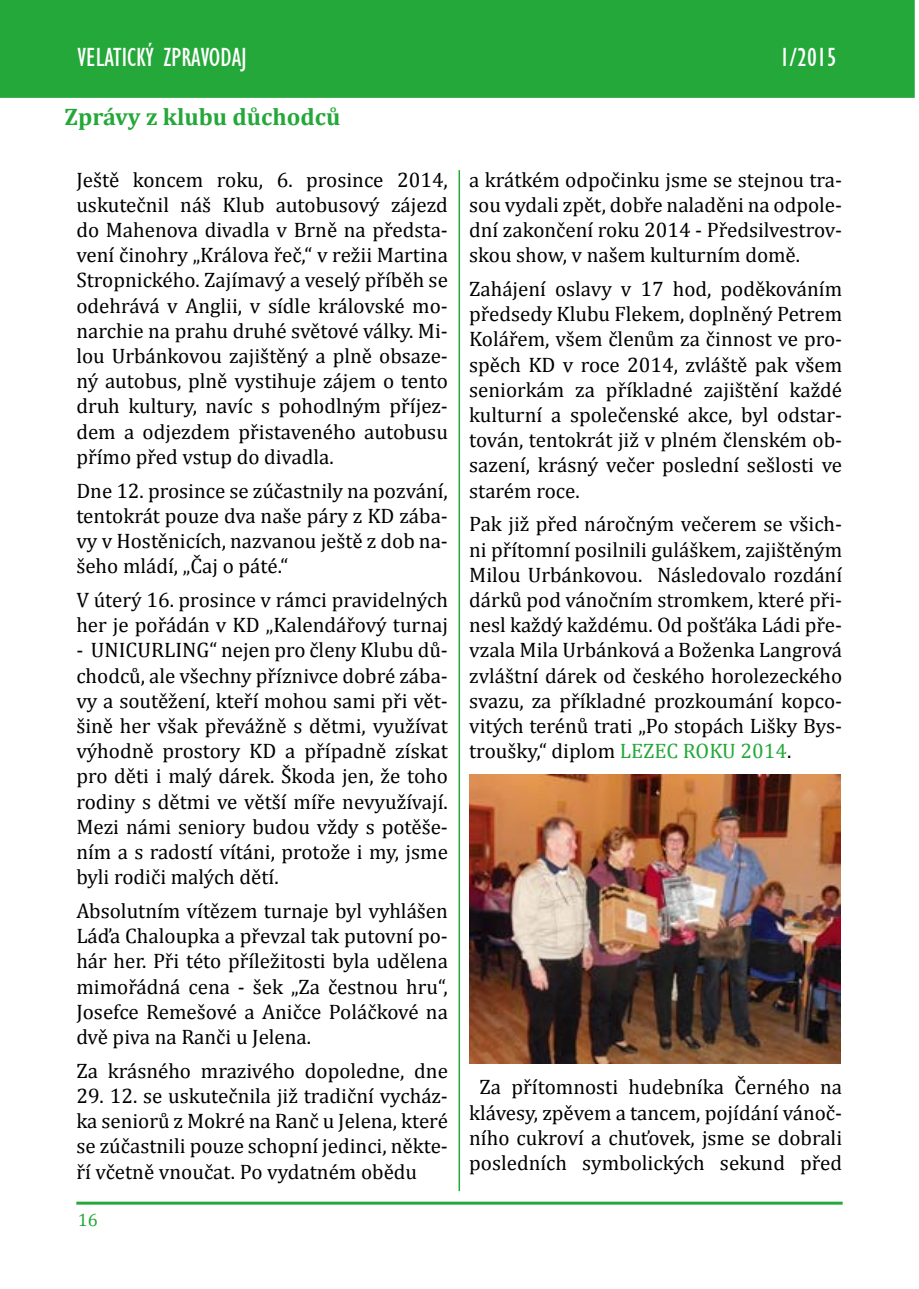
<style>
.page{position:relative;width:919px;height:1289px;background:#fff}
.page>*{position:absolute;margin:0;border:0;box-sizing:border-box;transform-origin:0 0}
.t1{font:27px "Gill Condensed S Si Condensed";color:#fff}
.t2{font:700 24px "Cambria";color:#23a839}
.t3{font:21px/25.2px "Cambria";color:#000;text-align:justify}
.t4{font:18px "Cambria";color:#23a839}
.s1{color:#23a839}
</style>
<div class="page">
<div style="left:76px;top:1201px;width:766px;height:3px;background:#23a839;border:2px solid #23a839"></div>
<div style="left:0;top:0;width:914px;height:98px;background:#23a839;border:2px solid #23a839"></div>
<img style="left:469px;top:774px;width:371px;height:289px">
<hr style="left:458px;top:170px;width:2px;height:1021px;background:#23a839">
<p class="t1" style="left:77px;top:43px;width:171px">VELATICKÝ ZPRAVODAJ</p>
<p class="t1" style="left:779px;top:43px;width:58px">1/2015</p>
<p class="t2" style="left:64px;top:100px;width:277px">Zprávy z klubu důchodců</p>
<p class="t3" style="left:76px;top:167px;width:373px">Ještě koncem roku, 6. prosince 2014, uskutečnil náš Klub autobusový zájezd do Mahenova divadla v Brně na předsta&shy;vení činohry „Králova řeč,“ v režii Martina Stropnického. Zajímavý a veselý příběh se odehrává v Anglii, v sídle královské mo&shy;narchie na prahu druhé světové války. Mi&shy;lou Urbánkovou zajištěný a plně obsaze&shy;ný autobus, plně vystihuje zájem o tento druh kultury, navíc s pohodlným příjez&shy;dem a odjezdem přistaveného autobusu přímo před vstup do divadla.</p>
<p class="t3" style="left:76px;top:477px;width:373px">Dne 12. prosince se zúčastnily na pozvání, tentokrát pouze dva naše páry z KD zába&shy;vy v Hostěnicích, nazvanou ještě z dob na&shy;šeho mládí, „Čaj o páté.“</p>
<p class="t3" style="left:76px;top:587px;width:373px">V úterý 16. prosince v rámci pravidelných her je pořádán v KD „Kalendářový turnaj</p>
<p class="t3" style="left:76px;top:637px;width:373px">- UNICURLING“ nejen pro členy Klubu dů&shy;chodců, ale všechny příznivce dobré zába&shy;vy a soutěžení, kteří mohou sami při vět&shy;šině her však převážně s dětmi, využívat výhodně prostory KD a případně získat pro děti i malý dárek. Škoda jen, že toho rodiny s dětmi ve větší míře nevyužívají.<br>Mezi námi seniory budou vždy s potěše&shy;ním a s radostí vítáni, protože i my, jsme byli rodiči malých dětí.</p>
<p class="t3" style="left:76px;top:898px;width:373px">Absolutním vítězem turnaje byl vyhlášen Láďa Chaloupka a převzal tak putovní po&shy;hár her. Při této příležitosti byla udělena mimořádná cena - šek „Za čestnou hru“, Josefce Remešové a Aničce Poláčkové na dvě piva na Ranči u Jelena.</p>
<p class="t3" style="left:76px;top:1057px;width:373px">Za krásného mrazivého dopoledne, dne</p>
<p class="t3" style="left:76px;top:1083px;width:373px">29. 12. se uskutečnila již tradiční vycház&shy;ka seniorů z Mokré na Ranč u Jelena, které se zúčastnili pouze schopní jedinci, někte&shy;ří včetně vnoučat. Po vydatném obědu</p>
<p class="t4" style="left:78px;top:1209px;width:21px">16</p>
<p class="t3" style="left:469px;top:167px;width:374px">a krátkém odpočinku jsme se stejnou tra&shy;sou vydali zpět, dobře naladěni na odpole&shy;dní zakončení roku 2014 - Předsilvestrov&shy;skou show, v našem kulturním domě.</p>
<p class="t3" style="left:469px;top:276px;width:374px">Zahájení oslavy v 17 hod, poděkováním předsedy Klubu Flekem, doplněný Petrem Kolářem, všem členům za činnost ve pro&shy;spěch KD v roce 2014, zvláště pak všem seniorkám za příkladné zajištění každé kulturní a společenské akce, byl odstar&shy;tován, tentokrát již v plném členském ob&shy;sazení, krásný večer poslední sešlosti ve starém roce.</p>
<p class="t3" style="left:469px;top:511px;width:374px">Pak již před náročným večerem se všich&shy;ni přítomní posilnili guláškem, zajištěným Milou Urbánkovou. Následovalo rozdání dárků pod vánočním stromkem, které při&shy;nesl každý každému. Od pošťáka Ládi pře&shy;vzala Mila Urbánková a Boženka Langrová zvláštní dárek od českého horolezeckého svazu, za příkladné prozkoumání kopco&shy;vitých terénů trati „Po stopách Lišky Bys&shy;troušky,“ diplom <span class="s1">LEZEC ROKU 2014</span>.</p>
<p class="t3" style="left:469px;top:1074px;width:374px;text-align:center">Za přítomnosti hudebníka Černého na klávesy, zpěvem a tancem, pojídání vánoč&shy;ního cukroví a chuťovek, jsme se dobrali posledních symbolických sekund před</p>
</div>
